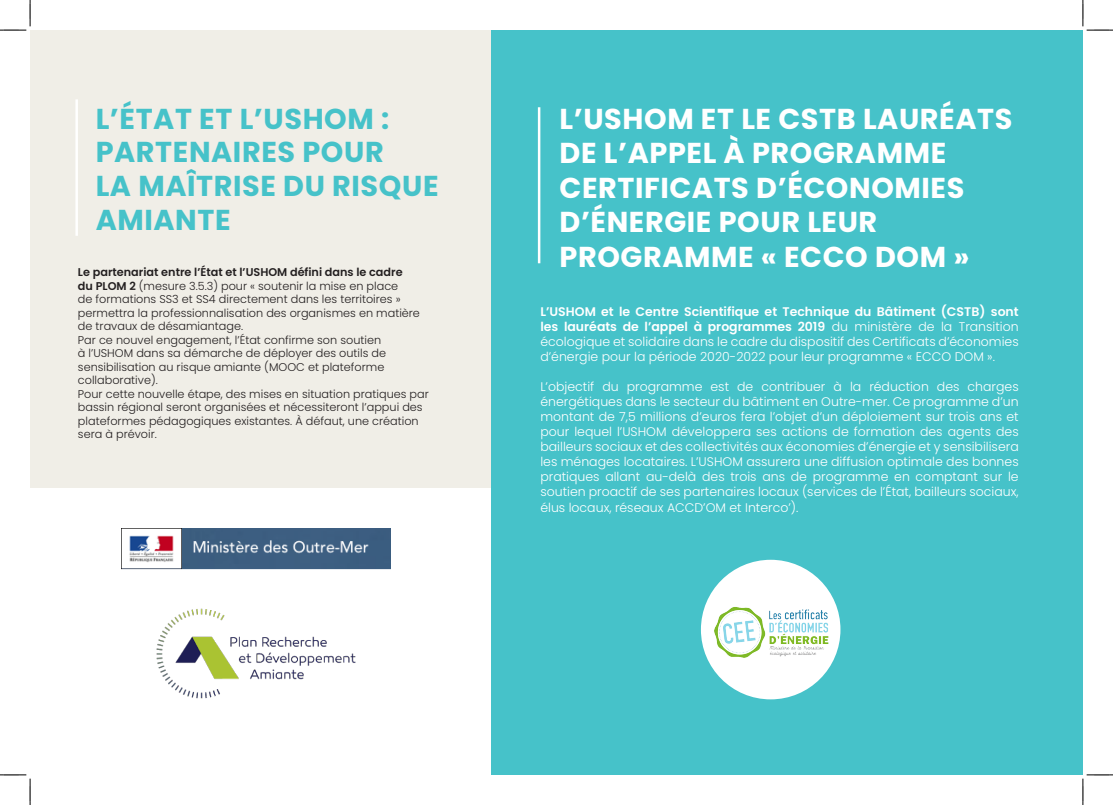
<style>
.page{position:relative;width:1113px;height:805px;background:#fff}
.page>*{position:absolute;margin:0;border:0;box-sizing:border-box;transform-origin:0 0}
.t1{font:700 28.75px/34.5px "Poppins";letter-spacing:.02em;color:#fff}
.t2{font:700 28.75px/33.8px "Poppins";letter-spacing:.02em;color:#46c2c9}
.t3{font:300 12.5px/15px "Poppins";color:#fff;text-align:justify}
.t4{font:300 11.25px/13.5px "Poppins";color:#231f20}
.s1{font-weight:600}
</style>
<div class="page">
<div style="left:30px;top:30px;width:500px;height:457px;background:#f0eee7"></div>
<div style="left:491px;top:30px;width:591px;height:744px;background:#46c2c9"></div>
<hr style="left:75px;top:99px;width:3px;height:137px;background:#fff">
<img style="left:122px;top:528px;width:268px;height:41px">
<img style="left:156px;top:608px;width:200px;height:91px">
<hr style="left:538px;top:107px;width:2px;height:156px;background:#fff">
<div style="left:701px;top:559px;width:139px;height:140px;background:#fff;border-radius:50%"></div>
<img style="left:714px;top:607px;width:115px;height:51px">
<svg style="left:0;top:0;width:31px;height:31px"></svg>
<svg style="left:0;top:774px;width:31px;height:30px"></svg>
<svg style="left:1082px;top:0;width:31px;height:31px"></svg>
<svg style="left:1082px;top:773px;width:31px;height:31px"></svg>
<p class="t2" style="left:96px;top:102px;width:295px">L’ÉTAT ET L’USHOM :</p>
<p class="t2" style="left:96px;top:135px;width:289px">PARTENAIRES POUR</p>
<p class="t2" style="left:96px;top:169px;width:344px">LA MAÎTRISE DU RISQUE<br>AMIANTE</p>
<p class="t4" style="left:78px;top:265px;width:343px"><span class="s1">Le partenariat entre l’État et l’USHOM défini dans le cadre du PLOM 2</span> (mesure 3.5.3) pour « soutenir la mise en place<br>de formations SS3 et SS4 directement dans les territoires » permettra la professionnalisation des organismes en matière de travaux de désamiantage.</p>
<p class="t4" style="left:78px;top:333px;width:310px">Par ce nouvel engagement, l’État confirme son soutien à l’USHOM dans sa démarche de déployer des outils de sensibilisation au risque amiante (MOOC et plateforme collaborative).</p>
<p class="t4" style="left:78px;top:387px;width:352px">Pour cette nouvelle étape, des mises en situation pratiques par bassin régional seront organisées et nécessiteront l’appui des plateformes pédagogiques existantes. À défaut, une création sera à prévoir.</p>
<p class="t1" style="left:559px;top:101px;width:454px">L’USHOM ET LE CSTB LAURÉATS<br>DE L’APPEL À PROGRAMME</p>
<p class="t1" style="left:559px;top:170px;width:406px">CERTIFICATS D’ÉCONOMIES<br>D’ÉNERGIE POUR LEUR</p>
<p class="t1" style="left:559px;top:239px;width:411px">PROGRAMME « ECCO DOM »</p>
<p class="t3" style="left:540px;top:304px;width:480px"><span class="s1">L’USHOM et le Centre Scientifique et Technique du Bâtiment (CSTB) sont les lauréats de l’appel à programmes 2019</span> du ministère de la Transition écologique et solidaire dans le cadre du dispositif des Certificats d’économies d’énergie pour la période 2020-2022 pour leur programme « ECCO DOM ».</p>
<p class="t3" style="left:540px;top:379px;width:480px">L’objectif du programme est de contribuer à la réduction des charges énergétiques dans le secteur du bâtiment en Outre-mer. Ce programme d’un montant de 7,5 millions d’euros fera l’objet d’un déploiement sur trois ans et pour lequel l’USHOM développera ses actions de formation des agents des bailleurs sociaux et des collectivités aux économies d’énergie et y sensibilisera les ménages locataires. L’USHOM assurera une diffusion optimale des bonnes pratiques allant au-delà des trois ans de programme en comptant sur le soutien proactif de ses partenaires locaux (services de l’État, bailleurs sociaux, élus locaux, réseaux ACCD’OM et Interco’).</p>
</div>
